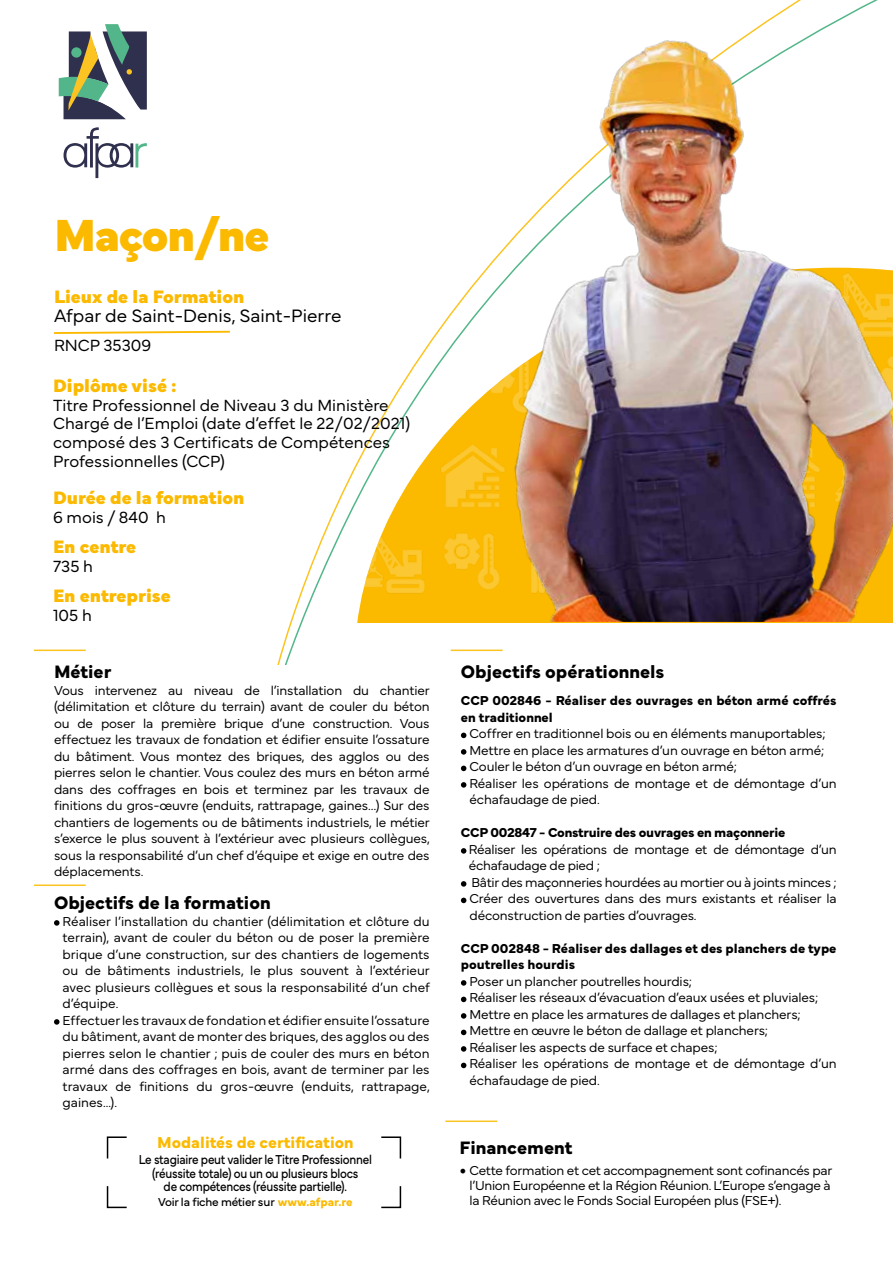
<style>
.page{position:relative;width:893px;height:1263px;background:#fff}
.page>*{position:absolute;margin:0;border:0;box-sizing:border-box;transform-origin:0 0}
.t1{font:900 46.8px "Mundial";letter-spacing:-.03em;color:#fbba00}
.t2{font:900 18.75px "Mundial";color:#fbba00}
.t3{font:700 18.75px "Mundial";color:#000}
.t4{font:300 18.75px "Mundial";color:#000}
.t5{font:300 16.8px/18.8px "Mundial";color:#000}
.t6{font:700 16.5px "Mundial";color:#fbba00}
.t7{font:300 13.5px/16.5px "Mundial";letter-spacing:-.01em;color:#000}
.t8{font:700 13.5px/16.5px "Mundial";color:#000}
.t9{font:13.5px/13.5px "Mundial";letter-spacing:-.02em;color:#000;text-align:center;scale:.88 1}
.t10{font:700 13.5px "Mundial";letter-spacing:-.02em;color:#000}
.t11{font:12px "Mundial";letter-spacing:-.02em;color:#000}
.s1{font-weight:700;color:#fbba00}
.s2{font-family:"Minion Pro";font-weight:400;font-size:18px}
</style>
<div class="page">
<svg style="left:54px;top:330px;width:176px;height:4px"></svg>
<svg style="left:54px;top:920px;width:6px;height:6px"></svg>
<svg style="left:54px;top:1019px;width:6px;height:6px"></svg>
<hr style="left:34px;top:649px;width:52px;height:2px;background:#fcc421">
<hr style="left:34px;top:884px;width:52px;height:2px;background:#fcc421">
<hr style="left:445px;top:1120px;width:52px;height:2px;background:#fcc421">
<hr style="left:451px;top:649px;width:52px;height:2px;background:#fcc421">
<svg style="left:461px;top:733px;width:5px;height:5px"></svg>
<svg style="left:461px;top:749px;width:5px;height:6px"></svg>
<svg style="left:461px;top:766px;width:5px;height:5px"></svg>
<svg style="left:461px;top:782px;width:5px;height:6px"></svg>
<svg style="left:461px;top:848px;width:5px;height:6px"></svg>
<svg style="left:461px;top:881px;width:5px;height:6px"></svg>
<svg style="left:461px;top:898px;width:5px;height:5px"></svg>
<svg style="left:461px;top:980px;width:5px;height:6px"></svg>
<svg style="left:461px;top:997px;width:5px;height:5px"></svg>
<svg style="left:461px;top:1013px;width:5px;height:6px"></svg>
<svg style="left:461px;top:1030px;width:5px;height:5px"></svg>
<svg style="left:461px;top:1046px;width:5px;height:6px"></svg>
<svg style="left:461px;top:1063px;width:5px;height:5px"></svg>
<svg style="left:59px;top:24px;width:88px;height:95px"></svg>
<svg style="left:64px;top:127px;width:83px;height:51px"></svg>
<svg style="left:106px;top:1136px;width:21px;height:23px"></svg>
<svg style="left:381px;top:1136px;width:21px;height:23px"></svg>
<svg style="left:106px;top:1186px;width:21px;height:23px"></svg>
<svg style="left:381px;top:1186px;width:21px;height:23px"></svg>
<img style="left:355px;top:346px;width:72px;height:276px">
<img style="left:427px;top:0;width:466px;height:622px">
<h1 class="t1" style="left:54px;top:198px;width:217px">Maçon/ne</h1>
<h2 class="t2" style="left:54px;top:282px;width:192px">Lieux de la Formation</h2>
<h2 class="t4" style="left:54px;top:301px;width:289px">Afpar de Saint-Denis, Saint-Pierre</h2>
<p class="t5" style="left:54px;top:334px;width:99px">RNCP 35309</p>
<h2 class="t2" style="left:53px;top:371px;width:125px">Diplôme visé :</h2>
<p class="t5" style="left:53px;top:394px;width:358px">Titre Professionnel de Niveau 3 du Ministère Chargé de l’Emploi (date d’effet le 22/02/2021) composé des 3 Certificats de Compétences Professionnelles (CCP)</p>
<h2 class="t2" style="left:53px;top:483px;width:193px">Durée de la formation</h2>
<p class="t5" style="left:53px;top:506px;width:114px">6 mois / 840 h</p>
<h2 class="t2" style="left:53px;top:532px;width:85px">En centre</h2>
<p class="t5" style="left:53px;top:555px;width:42px">735 h</p>
<h2 class="t2" style="left:53px;top:581px;width:119px">En entreprise</h2>
<p class="t5" style="left:53px;top:604px;width:40px">105 h</p>
<h2 class="t3" style="left:54px;top:657px;width:59px">Métier</h2>
<p class="t7" style="left:54px;top:680px;width:378px;text-align:justify">Vous intervenez au niveau de l’installation du chantier (délimitation et clôture du terrain) avant de couler du béton ou de poser la première brique d’une construction. Vous effectuez les travaux de fondation et édifier ensuite l’ossature du bâtiment. Vous montez des briques, des agglos ou des pierres selon le chantier. Vous coulez des murs en béton armé dans des coffrages en bois et terminez par les travaux de finitions du gros-œuvre (enduits, rattrapage, gaines…) Sur des chantiers de logements ou de bâtiments industriels, le métier s’exerce le plus souvent à l’extérieur avec plusieurs collègues, sous la responsabilité d’un chef d’équipe et exige en outre des déplacements.</p>
<h2 class="t3" style="left:54px;top:888px;width:218px">Objectifs de la formation</h2>
<p class="t7" style="left:63px;top:911px;width:369px">Réaliser l’installation du chantier (délimitation et clôture du terrain), avant de couler du béton ou de poser la première brique d’une construction, sur des chantiers de logements ou de bâtiments industriels, le plus souvent à l’extérieur avec plusieurs collègues et sous la responsabilité d’un chef d’équipe.<br>Effectuer les travaux de fondation et édifier ensuite l’ossature du bâtiment, avant de monter des briques, des agglos ou des pierres selon le chantier ; puis de couler des murs en béton armé dans des coffrages en bois, avant de terminer par les travaux de finitions du gros-œuvre (enduits, rattrapage, gaines...).</p>
<p class="t6" style="left:157px;top:1129px;width:198px">Modalités de certification</p>
<p class="t9" style="left:139px;top:1152px;width:267px">Le stagiaire peut valider le Titre Professionnel (réussite totale) ou un ou plusieurs blocs<br>de compétences (réussite partielle).</p>
<p class="t11" style="left:158px;top:1193px;width:196px">Voir la fiche métier sur <span class="s1">www.afpar.re</span></p>
<h2 class="t3" style="left:461px;top:657px;width:205px">Objectifs opérationnels</h2>
<p class="t8" style="left:461px;top:691px;width:377px">CCP 002846 - Réaliser des ouvrages en béton armé coffrés en traditionnel</p>
<p class="t7" style="left:469px;top:724px;width:369px">Coffrer en traditionnel bois ou en éléments manuportables; Mettre en place les armatures d’un ouvrage en béton armé; Couler le béton d’un ouvrage en béton armé;<br>Réaliser les opérations de montage et de démontage d’un échafaudage de pied.</p>
<p class="t10" style="left:461px;top:822px;width:326px">CCP 002847 - Construire des ouvrages en maçonnerie</p>
<p class="t7" style="left:469px;top:839px;width:369px">Réaliser les opérations de montage et de démontage d’un échafaudage de pied ;<br>Bâtir des maçonneries hourdées au mortier ou à joints minces ; Créer des ouvertures dans des murs existants et réaliser la déconstruction de parties d’ouvrages.</p>
<p class="t8" style="left:461px;top:939px;width:377px">CCP 002848 - Réaliser des dallages et des planchers de type poutrelles hourdis</p>
<p class="t7" style="left:469px;top:971px;width:369px">Poser un plancher poutrelles hourdis;<br>Réaliser les réseaux d’évacuation d’eaux usées et pluviales; Mettre en place les armatures de dallages et planchers; Mettre en œuvre le béton de dallage et planchers;<br>Réaliser les aspects de surface et chapes;<br>Réaliser les opérations de montage et de démontage d’un échafaudage de pied.</p>
<h2 class="t3" style="left:459px;top:1132px;width:114px">Financement</h2>
<p class="t7" style="left:469px;top:1162px;width:364px;line-height:15px;text-indent:-10px"><span class="s2">•</span> Cette formation et cet accompagnement sont cofinancés par l’Union Européenne et la Région Réunion. L’Europe s’engage à la Réunion avec le Fonds Social Européen plus (FSE+).</p>
</div>
